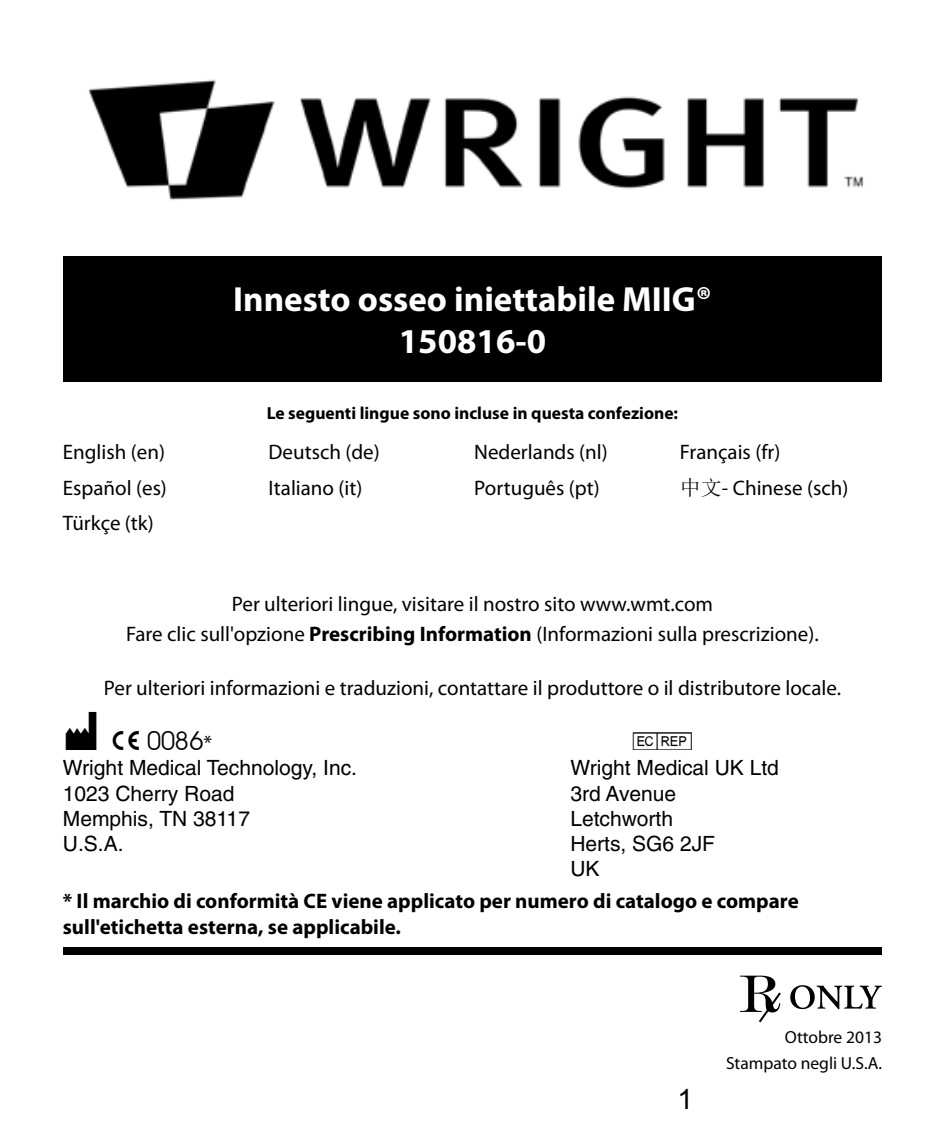
<style>
.page{position:relative;width:945px;height:1134px;background:#fff}
.page>*{position:absolute;margin:0;border:0;box-sizing:border-box;transform-origin:0 0}
.t1{font:42px "mdd en 980";color:#000}
.t2{font:700 35px/42px "Myriad Pro";color:#fff;text-align:center}
.t3{font:28px "Arial";color:#000}
.t4{font:21px/30.1px "Myriad Pro";color:#000;text-align:center}
.t5{font:21px/25.2px "Helvetica";color:#000}
.t6{font:700 21px/25.2px "Myriad Pro";color:#000}
.t7{font:21px "mdd en 980";color:#000}
.t8{font:700 17.5px "Myriad Pro";color:#000}
.t9{font:17.5px/25.9px "Myriad Pro";color:#000;text-align:right}
.s1{font-family:"Sim Sun"}
.s2{font-weight:700}
.s3{font-family:"Myriad Pro"}
</style>
<div class="page">
<div style="left:63px;top:256px;width:819px;height:126px;background:#000"></div>
<svg style="left:740px;top:976px;width:41px;height:46px"></svg>
<svg style="left:790px;top:985px;width:92px;height:24px"></svg>
<div style="left:63px;top:947px;width:819px;height:7px;background:#000"></div>
<img style="left:88px;top:79px;width:776px;height:121px">
<h2 class="t2" style="left:233px;top:277px;width:480px">Innesto osseo iniettabile MIIG®<br>150816-0</h2>
<p class="t8" style="left:267px;top:402px;width:413px">Le seguenti lingue sono incluse in questa confezione:</p>
<p class="t4" style="left:63px;top:437px;width:104px">English (en)</p>
<p class="t4" style="left:269px;top:437px;width:113px">Deutsch (de)</p>
<p class="t4" style="left:474px;top:437px;width:135px">Nederlands (nl)</p>
<p class="t4" style="left:680px;top:437px;width:102px">Français (fr)</p>
<p class="t4" style="left:63px;top:472px;width:106px">Español (es)</p>
<p class="t4" style="left:269px;top:472px;width:95px">Italiano (it)</p>
<p class="t4" style="left:474px;top:472px;width:127px">Português (pt)</p>
<p class="t4" style="left:680px;top:472px;width:170px"><span class="s1">中文</span>- Chinese (sch)</p>
<p class="t4" style="left:63px;top:508px;width:92px">Türkçe (tk)</p>
<p class="t4" style="left:126px;top:588px;width:694px">Per ulteriori lingue, visitare il nostro sito www.wmt.com<br>Fare clic sull'opzione <span class="s2">Prescribing Information</span> (Informazioni sulla prescrizione).</p>
<p class="t4" style="left:104px;top:672px;width:739px">Per ulteriori informazioni e traduzioni, contattare il produttore o il distributore locale.</p>
<h1 class="t1" style="left:63px;top:711px;width:36px">M</h1>
<p class="t5" style="left:63px;top:755px;width:296px">Wright Medical Technology, Inc.</p>
<p class="t7" style="left:98px;top:731px;width:116px">* C 0086<span class="s3">*</span></p>
<h1 class="t1" style="left:630px;top:711px;width:65px">P</h1>
<p class="t5" style="left:570px;top:755px;width:210px">Wright Medical UK Ltd</p>
<p class="t5" style="left:63px;top:781px;width:173px">1023 Cherry Road</p>
<p class="t5" style="left:570px;top:781px;width:107px">3rd Avenue</p>
<p class="t5" style="left:63px;top:806px;width:189px">Memphis, TN 38117</p>
<p class="t5" style="left:570px;top:806px;width:104px">Letchworth</p>
<p class="t5" style="left:63px;top:831px;width:62px">U.S.A.</p>
<p class="t5" style="left:570px;top:831px;width:146px">Herts, SG6 2JF<br>UK</p>
<p class="t6" style="left:63px;top:888px;width:737px">* Il marchio di conformità CE viene applicato per numero di catalogo e compare sull'etichetta esterna, se applicabile.</p>
<h3 class="t3" style="left:677px;top:1080px;width:17px">1</h3>
<p class="t9" style="left:726px;top:1024px;width:157px">Ottobre 2013<br>Stampato negli U.S.A.</p>
</div>
